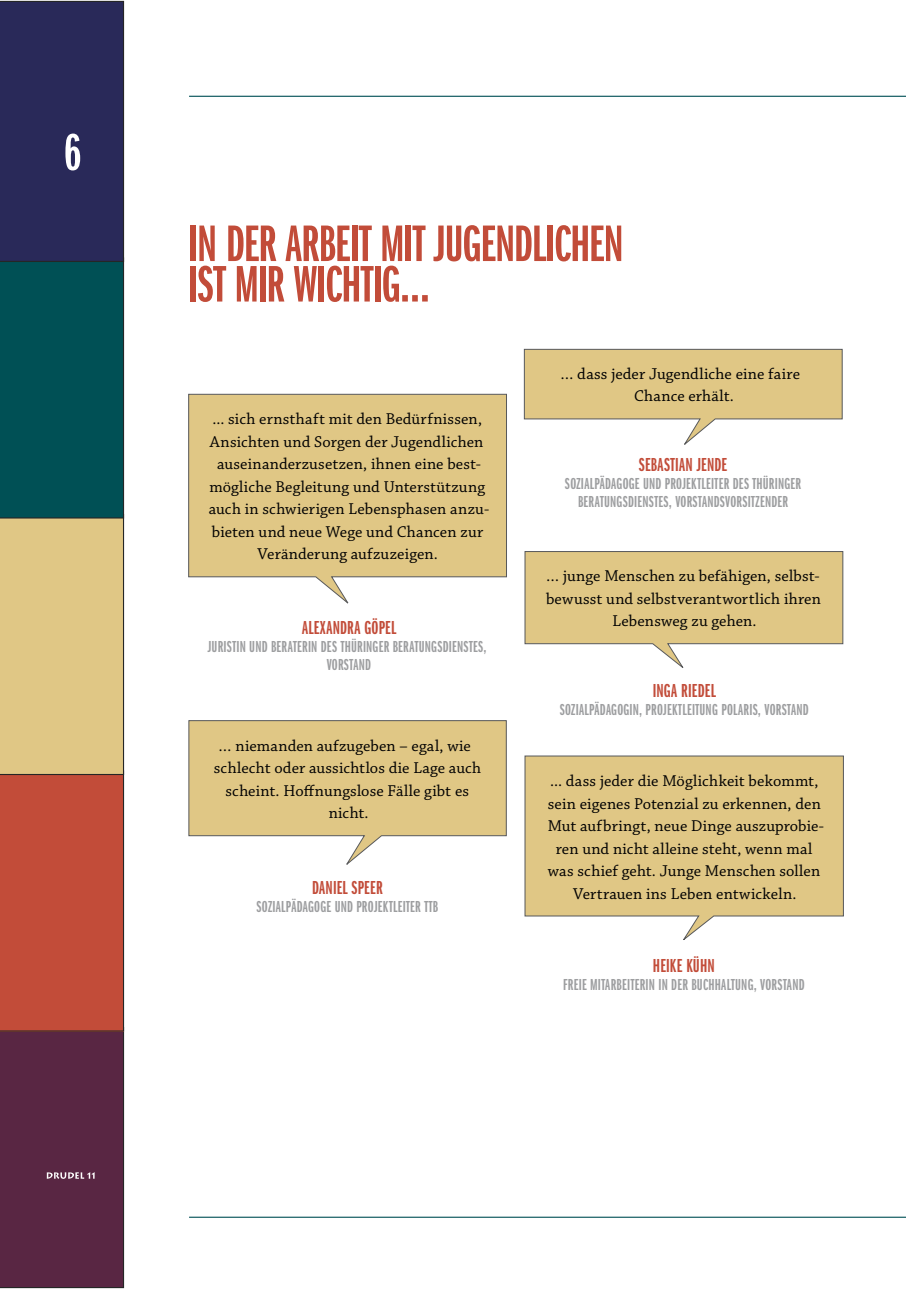
<style>
.page{position:relative;width:906px;height:1289px;background:#fff}
.page>*{position:absolute;margin:0;border:0;box-sizing:border-box;transform-origin:0 0}
.t1{font:54px "Franklin Gothic URW Ext Com D Dem";color:#fff}
.t2{font:53.25px/40.5px "Franklin Gothic URW Ext Com D Dem";letter-spacing:-.015em;color:#c24c39}
.t3{font:19.5px "Franklin Gothic URW Ext Com D Dem";letter-spacing:.01em;color:#c24c39}
.t4{font:16.5px/22.5px "Chaparral Pro";letter-spacing:.01em;color:#000001;text-align:center}
.t5{font:16.5px/18px "Franklin Gothic URW Ext Com D Dem";letter-spacing:.015em;color:#9d9ea0;text-align:center}
</style>
<div class="page">
<svg style="left:0;top:1px;width:124px;height:1286px;background:#6c5655"></svg>
<hr style="left:189px;top:96px;width:717px;height:1px;background:#005055">
<hr style="left:189px;top:1216px;width:717px;height:1px;background:#005055">
<svg style="left:188px;top:393px;width:319px;height:211px;background:#e1cc93"></svg>
<svg style="left:188px;top:720px;width:319px;height:145px"></svg>
<svg style="left:523px;top:348px;width:320px;height:97px"></svg>
<svg style="left:524px;top:551px;width:319px;height:117px"></svg>
<svg style="left:524px;top:755px;width:320px;height:185px;background:#e1cc94"></svg>
<h1 class="t1" style="left:64px;top:123px;width:19px">6</h1>
<h2 class="t2" style="left:188px;top:224px;width:437px">IN DER ARBEIT MIT JUGENDLICHEN<br>IST MIR WICHTIG…</h2>
<p class="t4" style="left:209px;top:408px;width:282px">... sich ernsthaft mit den Bedürfnissen, Ansichten und Sorgen der Jugendlichen auseinanderzusetzen, ihnen eine best&shy;mögliche Begleitung und Unterstützung auch in schwierigen Lebensphasen anzu&shy;bieten und neue Wege und Chancen zur Veränderung aufzuzeigen.</p>
<p class="t3" style="left:302px;top:617px;width:95px">ALEXANDRA GÖPEL</p>
<p class="t5" style="left:208px;top:638px;width:280px">JURISTIN UND BERATERIN DES THÜRINGER BERATUNGSDIENSTES,<br>VORSTAND</p>
<p class="t4" style="left:214px;top:735px;width:269px">… niemanden aufzugeben – egal, wie schlecht oder aussichtlos die Lage auch scheint. Hoffnungslose Fälle gibt es nicht.</p>
<p class="t3" style="left:312px;top:876px;width:72px">DANIEL SPEER</p>
<p class="t5" style="left:256px;top:897px;width:183px">SOZIALPÄDAGOGE UND PROJEKTLEITER TTB</p>
<p class="t4" style="left:560px;top:363px;width:241px">… dass jeder Jugendliche eine faire<br>Chance erhält.</p>
<p class="t3" style="left:639px;top:453px;width:90px">SEBASTIAN JENDE</p>
<p class="t5" style="left:565px;top:474px;width:238px">SOZIALPÄDAGOGE UND PROJEKTLEITER DES THÜRINGER<br>BERATUNGSDIENSTES, VORSTANDSVORSITZENDER</p>
<p class="t4" style="left:546px;top:565px;width:276px">… junge Menschen zu befähigen, selbst&shy;bewusst und selbstverantwortlich ihren<br>Lebensweg zu gehen.</p>
<p class="t3" style="left:652px;top:679px;width:65px">INGA RIEDEL</p>
<p class="t5" style="left:559px;top:700px;width:250px">SOZIALPÄDAGOGIN, PROJEKTLEITUNG POLARIS, VORSTAND</p>
<p class="t4" style="left:548px;top:770px;width:278px">... dass jeder die Möglichkeit bekommt, sein eigenes Potenzial zu erkennen, den Mut aufbringt, neue Dinge auszuprobie&shy;ren und nicht alleine steht, wenn mal was schief geht. Junge Menschen sollen Vertrauen ins Leben entwickeln.</p>
<p class="t3" style="left:653px;top:954px;width:63px">HEIKE KÜHN</p>
<p class="t5" style="left:563px;top:975px;width:243px">FREIE MITARBEITERIN IN DER BUCHHALTUNG, VORSTAND</p>
</div>
